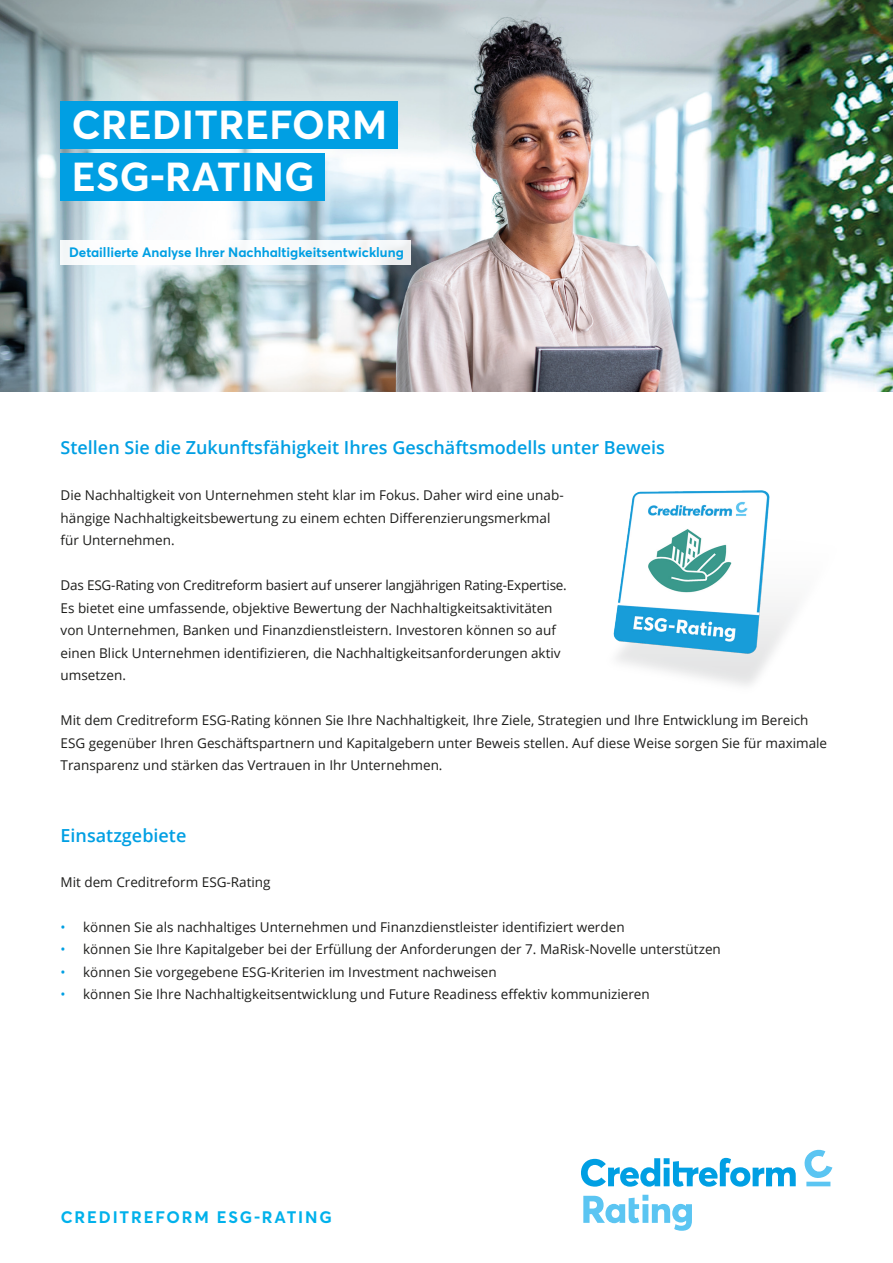
<style>
.page{position:relative;width:893px;height:1263px;background:#fff}
.page>*{position:absolute;margin:0;border:0;box-sizing:border-box;transform-origin:0 0}
.H1_Headline{font:700 40.05px "Averta Std PE";letter-spacing:.01em;color:#fff}
.H2_Headline_Fließtext{font:600 18px "Open Sans";color:#009fe3}
.Kolumnentitel_rechts{font:700 16.5px "Averta Std PE";letter-spacing:.11em;color:#00b1eb}
.Fließtext{font:13.5px/22.5px "Open Sans";color:#1d1d1b}
.H1_Unterzeile{font:700 13.5px "Averta Std PE";color:#009fe3}
.Fließtext_Bulletpoints{font:13.5px "Open Sans";color:#1d1d1b}
.s1{color:#009fe3}
</style>
<div class="page">
<img style="left:0;top:0;width:893px;height:392px">
<div style="left:61px;top:101px;width:337px;height:47px;background:#009fe3"></div>
<div style="left:61px;top:153px;width:264px;height:47px;background:#009fe3"></div>
<div style="left:61px;top:240px;width:350px;height:25px;background:#fff"></div>
<svg style="left:804px;top:1150px;width:28px;height:36px"></svg>
<svg style="left:581px;top:1158px;width:215px;height:29px"></svg>
<svg style="left:583px;top:1195px;width:109px;height:36px"></svg>
<img style="left:613px;top:490px;width:182px;height:196px">
<p class="H1_Headline" style="left:72px;top:97px;width:317px">CREDITREFORM</p>
<p class="H1_Headline" style="left:72px;top:149px;width:244px">ESG-RATING</p>
<p class="H1_Unterzeile" style="left:69px;top:243px;width:336px">Detaillierte Analyse Ihrer Nachhaltigkeitsentwicklung</p>
<p class="H2_Headline_Fließtext" style="left:61px;top:435px;width:606px">Stellen Sie die Zukunftsfähigkeit Ihres Geschäftsmodells unter Beweis</p>
<p class="Fließtext" style="left:61px;top:484px;width:505px">Die Nachhaltigkeit von Unternehmen steht klar im Fokus. Daher wird eine unab&shy;hängige Nachhaltigkeitsbewertung zu einem echten Differenzierungsmerkmal für Unternehmen.</p>
<p class="Fließtext" style="left:61px;top:574px;width:508px">Das ESG-Rating von Creditreform basiert auf unserer langjährigen Rating-Expertise.<br>Es bietet eine umfassende, objektive Bewertung der Nachhaltigkeitsaktivitäten von Unternehmen, Banken und Finanzdienstleistern. Investoren können so auf einen Blick Unternehmen identifizieren, die Nachhaltigkeitsanforderungen aktiv umsetzen.</p>
<p class="Fließtext" style="left:61px;top:709px;width:768px">Mit dem Creditreform ESG-Rating können Sie Ihre Nachhaltigkeit, Ihre Ziele, Strategien und Ihre Entwicklung im Bereich<br>ESG gegenüber Ihren Geschäftspartnern und Kapitalgebern unter Beweis stellen. Auf diese Weise sorgen Sie für maximale<br>Transparenz und stärken das Vertrauen in Ihr Unternehmen.</p>
<p class="H2_Headline_Fließtext" style="left:61px;top:823px;width:127px">Einsatzgebiete</p>
<p class="Fließtext_Bulletpoints" style="left:61px;top:872px;width:212px">Mit dem Creditreform ESG-Rating</p>
<p class="Fließtext" style="left:61px;top:915px;width:565px"><span class="s1">•</span> können Sie als nachhaltiges Unternehmen und Finanzdienstleister identifiziert werden</p>
<p class="Fließtext" style="left:61px;top:938px;width:662px"><span class="s1">•</span> können Sie Ihre Kapitalgeber bei der Erfüllung der Anforderungen der 7. MaRisk-Novelle unterstützen</p>
<p class="Fließtext" style="left:61px;top:960px;width:438px"><span class="s1">•</span> können Sie vorgegebene ESG-Kriterien im Investment nachweisen</p>
<p class="Fließtext" style="left:61px;top:983px;width:591px"><span class="s1">•</span> können Sie Ihre Nachhaltigkeitsentwicklung und Future Readiness effektiv kommunizieren</p>
<p class="Kolumnentitel_rechts" style="left:61px;top:1205px;width:273px">CREDITREFORM ESG-RATING</p>
</div>
